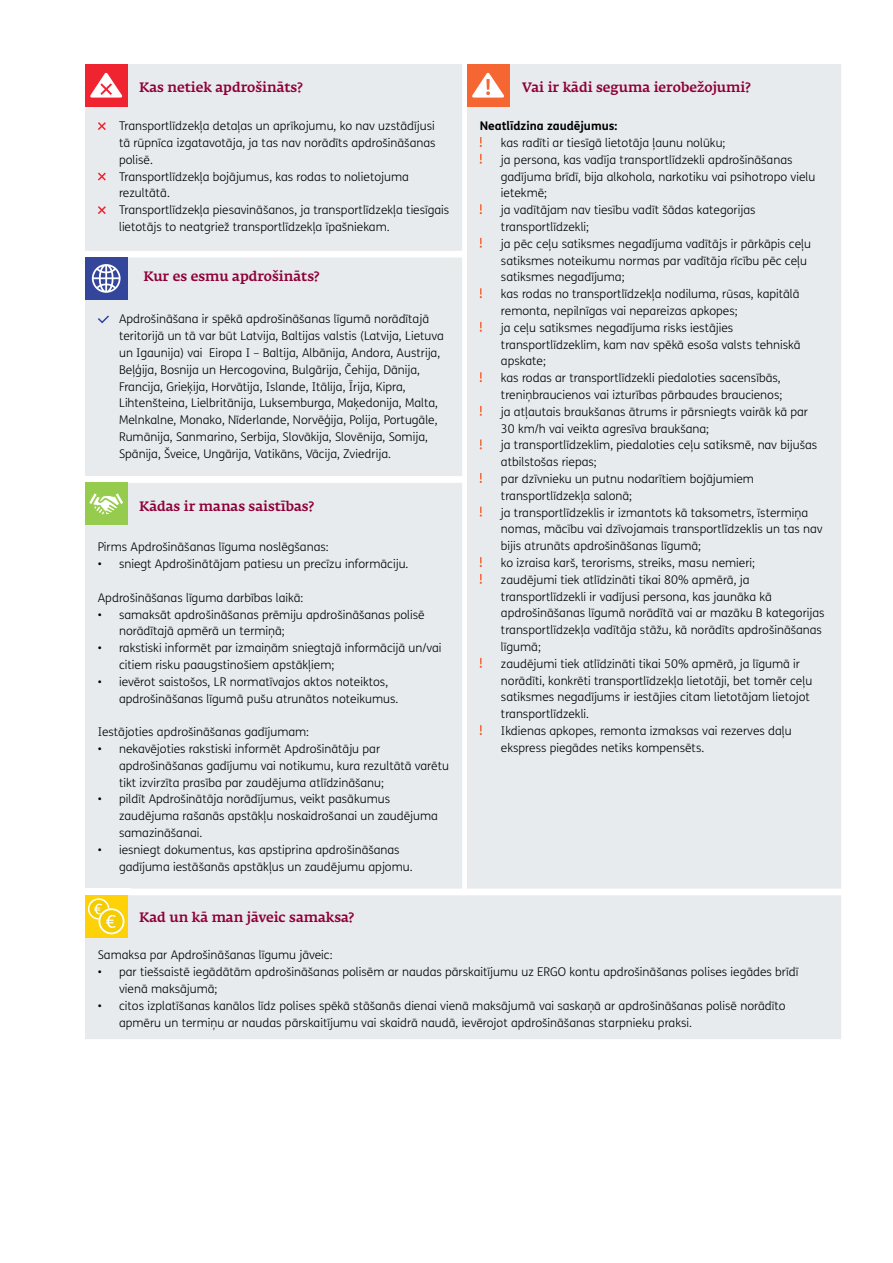
<style>
.page{position:relative;width:893px;height:1263px;background:#fff}
.page>*{position:absolute;margin:0;border:0;box-sizing:border-box;transform-origin:0 0}
.t1{font:500 13.5px "Fedra Serif A Pro";color:#8e0038}
.t2{font:300 12px/16.8px "FS Me";color:#000}
.t3{font:700 12px "FS Me";color:#000}
</style>
<div class="page">
<div style="left:85px;top:64px;width:756px;height:975px;background:#e8ebee"></div>
<div style="left:85px;top:889px;width:46px;height:6px;background:#fff"></div>
<div style="left:85px;top:64px;width:42px;height:42px;background:#f02430"></div>
<svg style="left:90px;top:73px;width:32px;height:25px"></svg>
<div style="left:467px;top:64px;width:42px;height:42px;background:#f56633"></div>
<svg style="left:472px;top:73px;width:32px;height:25px"></svg>
<svg style="left:96px;top:120px;width:11px;height:12px"></svg>
<svg style="left:96px;top:171px;width:11px;height:11px"></svg>
<svg style="left:96px;top:204px;width:11px;height:12px"></svg>
<svg style="left:480px;top:137px;width:2px;height:10px"></svg>
<svg style="left:480px;top:154px;width:2px;height:10px"></svg>
<svg style="left:480px;top:204px;width:2px;height:10px"></svg>
<svg style="left:480px;top:238px;width:2px;height:10px"></svg>
<svg style="left:480px;top:288px;width:2px;height:10px"></svg>
<svg style="left:480px;top:322px;width:2px;height:10px"></svg>
<svg style="left:480px;top:372px;width:2px;height:10px"></svg>
<svg style="left:480px;top:406px;width:2px;height:10px"></svg>
<svg style="left:480px;top:439px;width:2px;height:10px"></svg>
<svg style="left:480px;top:473px;width:2px;height:10px"></svg>
<svg style="left:480px;top:507px;width:2px;height:10px"></svg>
<svg style="left:480px;top:557px;width:2px;height:10px"></svg>
<svg style="left:480px;top:574px;width:2px;height:10px"></svg>
<svg style="left:480px;top:658px;width:2px;height:10px"></svg>
<svg style="left:480px;top:725px;width:2px;height:10px"></svg>
<svg style="left:96px;top:314px;width:15px;height:10px"></svg>
<div style="left:85px;top:483px;width:42px;height:42px;background:#96cc4d"></div>
<svg style="left:89px;top:493px;width:34px;height:22px"></svg>
<div style="left:85px;top:895px;width:42px;height:42px;background:#ffd107"></div>
<svg style="left:88px;top:898px;width:36px;height:36px"></svg>
<div style="left:85px;top:257px;width:42px;height:43px;background:#33469b"></div>
<svg style="left:92px;top:264px;width:29px;height:29px"></svg>
<p class="t1" style="left:139px;top:79px;width:165px">Kas netiek apdrošināts?</p>
<p class="t1" style="left:522px;top:79px;width:230px">Vai ir kādi seguma ierobežojumi?</p>
<p class="t2" style="left:119px;top:117px;width:332px">Transportlīdzekļa detaļas un aprīkojumu, ko nav uzstādījusi<br>tā rūpnīca izgatavotāja, ja tas nav norādīts apdrošināšanas polisē.<br>Transportlīdzekļa bojājumus, kas rodas to nolietojuma rezultātā.<br>Transportlīdzekļa piesavināšanos, ja transportlīdzekļa tiesīgais lietotājs to neatgriež transportlīdzekļa īpašniekam.</p>
<p class="t3" style="left:480px;top:117px;width:139px">Neatlīdzina zaudējumus:</p>
<p class="t2" style="left:501px;top:134px;width:325px">kas radīti ar tiesīgā lietotāja ļaunu nolūku;<br>ja persona, kas vadīja transportlīdzekli apdrošināšanas gadījuma brīdī, bija alkohola, narkotiku vai psihotropo vielu ietekmē;<br>ja vadītājam nav tiesību vadīt šādas kategorijas transportlīdzekli;<br>ja pēc ceļu satiksmes negadījuma vadītājs ir pārkāpis ceļu satiksmes noteikumu normas par vadītāja rīcību pēc ceļu satiksmes negadījuma;<br>kas rodas no transportlīdzekļa nodiluma, rūsas, kapitālā remonta, nepilnīgas vai nepareizas apkopes;<br>ja ceļu satiksmes negadījuma risks iestājies transportlīdzeklim, kam nav spēkā esoša valsts tehniskā apskate;<br>kas rodas ar transportlīdzekli piedaloties sacensībās, treniņbraucienos vai izturības pārbaudes braucienos;<br>ja atļautais braukšanas ātrums ir pārsniegts vairāk kā par 30 km/h vai veikta agresīva braukšana;<br>ja transportlīdzeklim, piedaloties ceļu satiksmē, nav bijušas atbilstošas riepas;<br>par dzīvnieku un putnu nodarītiem bojājumiem transportlīdzekļa salonā;<br>ja transportlīdzeklis ir izmantots kā taksometrs, īstermiņa nomas, mācību vai dzīvojamais transportlīdzeklis un tas nav bijis atrunāts apdrošināšanas līgumā;<br>ko izraisa karš, terorisms, streiks, masu nemieri;<br>zaudējumi tiek atlīdzināti tikai 80% apmērā, ja transportlīdzekli ir vadījusi persona, kas jaunāka kā apdrošināšanas līgumā norādītā vai ar mazāku B kategorijas transportlīdzekļa vadītāja stāžu, kā norādīts apdrošināšanas līgumā;<br>zaudējumi tiek atlīdzināti tikai 50% apmērā, ja līgumā ir norādīti, konkrēti transportlīdzekļa lietotāji, bet tomēr ceļu satiksmes negadījums ir iestājies citam lietotājam lietojot transportlīdzekli.<br>Ikdienas apkopes, remonta izmaksas vai rezerves daļu ekspress piegādes netiks kompensēts.</p>
<p class="t1" style="left:144px;top:268px;width:177px">Kur es esmu apdrošināts?</p>
<p class="t2" style="left:119px;top:310px;width:326px">Apdrošināšana ir spēkā apdrošināšanas līgumā norādītajā teritorijā un tā var būt Latvija, Baltijas valstis (Latvija, Lietuva un Igaunija) vai Eiropa I – Baltija, Albānija, Andora, Austrija, Beļģija, Bosnija un Hercogovina, Bulgārija, Čehija, Dānija, Francija, Grieķija, Horvātija, Islande, Itālija, Īrija, Kipra, Lihtenšteina, Lielbritānija, Luksemburga, Maķedonija, Malta, Melnkalne, Monako, Nīderlande, Norvēģija, Polija, Portugāle, Rumānija, Sanmarino, Serbija, Slovākija, Slovēnija, Somija, Spānija, Šveice, Ungārija, Vatikāns, Vācija, Zviedrija.</p>
<p class="t1" style="left:139px;top:499px;width:176px">Kādas ir manas saistības?</p>
<p class="t2" style="left:98px;top:538px;width:232px">Pirms Apdrošināšanas līguma noslēgšanas:</p>
<p class="t2" style="left:98px;top:555px;width:312px">• sniegt Apdrošinātājam patiesu un precīzu informāciju.</p>
<p class="t2" style="left:98px;top:589px;width:207px">Apdrošināšanas līguma darbības laikā:</p>
<p class="t2" style="left:119px;top:606px;width:307px;text-indent:-21px">• samaksāt apdrošināšanas prēmiju apdrošināšanas polisē norādītajā apmērā un termiņā;</p>
<p class="t2" style="left:119px;top:639px;width:324px;text-indent:-21px">• rakstiski informēt par izmaiņām sniegtajā informācijā un/vai citiem risku paaugstinošiem apstākļiem;</p>
<p class="t2" style="left:119px;top:673px;width:281px;text-indent:-21px">• ievērot saistošos, LR normatīvajos aktos noteiktos, apdrošināšanas līgumā pušu atrunātos noteikumus.</p>
<p class="t2" style="left:98px;top:723px;width:213px">Iestājoties apdrošināšanas gadījumam:</p>
<p class="t2" style="left:119px;top:740px;width:331px;text-indent:-21px">• nekavējoties rakstiski informēt Apdrošinātāju par apdrošināšanas gadījumu vai notikumu, kura rezultātā varētu tikt izvirzīta prasība par zaudējuma atlīdzināšanu;</p>
<p class="t2" style="left:119px;top:790px;width:320px;text-indent:-21px">• pildīt Apdrošinātāja norādījumus, veikt pasākumus zaudējuma rašanās apstākļu noskaidrošanai un zaudējuma samazināšanai.</p>
<p class="t2" style="left:119px;top:841px;width:295px;text-indent:-21px">• iesniegt dokumentus, kas apstiprina apdrošināšanas gadījuma iestāšanās apstākļus un zaudējumu apjomu.</p>
<p class="t1" style="left:139px;top:909px;width:216px">Kad un kā man jāveic samaksa?</p>
<p class="t2" style="left:98px;top:946px;width:236px">Samaksa par Apdrošināšanas līgumu jāveic:</p>
<p class="t2" style="left:119px;top:963px;width:681px;text-indent:-21px">• par tiešsaistē iegādātām apdrošināšanas polisēm ar naudas pārskaitījumu uz ERGO kontu apdrošināšanas polises iegādes brīdī vienā maksājumā;</p>
<p class="t2" style="left:119px;top:997px;width:668px;text-indent:-21px">• citos izplatīšanas kanālos līdz polises spēkā stāšanās dienai vienā maksājumā vai saskaņā ar apdrošināšanas polisē norādīto apmēru un termiņu ar naudas pārskaitījumu vai skaidrā naudā, ievērojot apdrošināšanas starpnieku praksi.</p>
</div>
